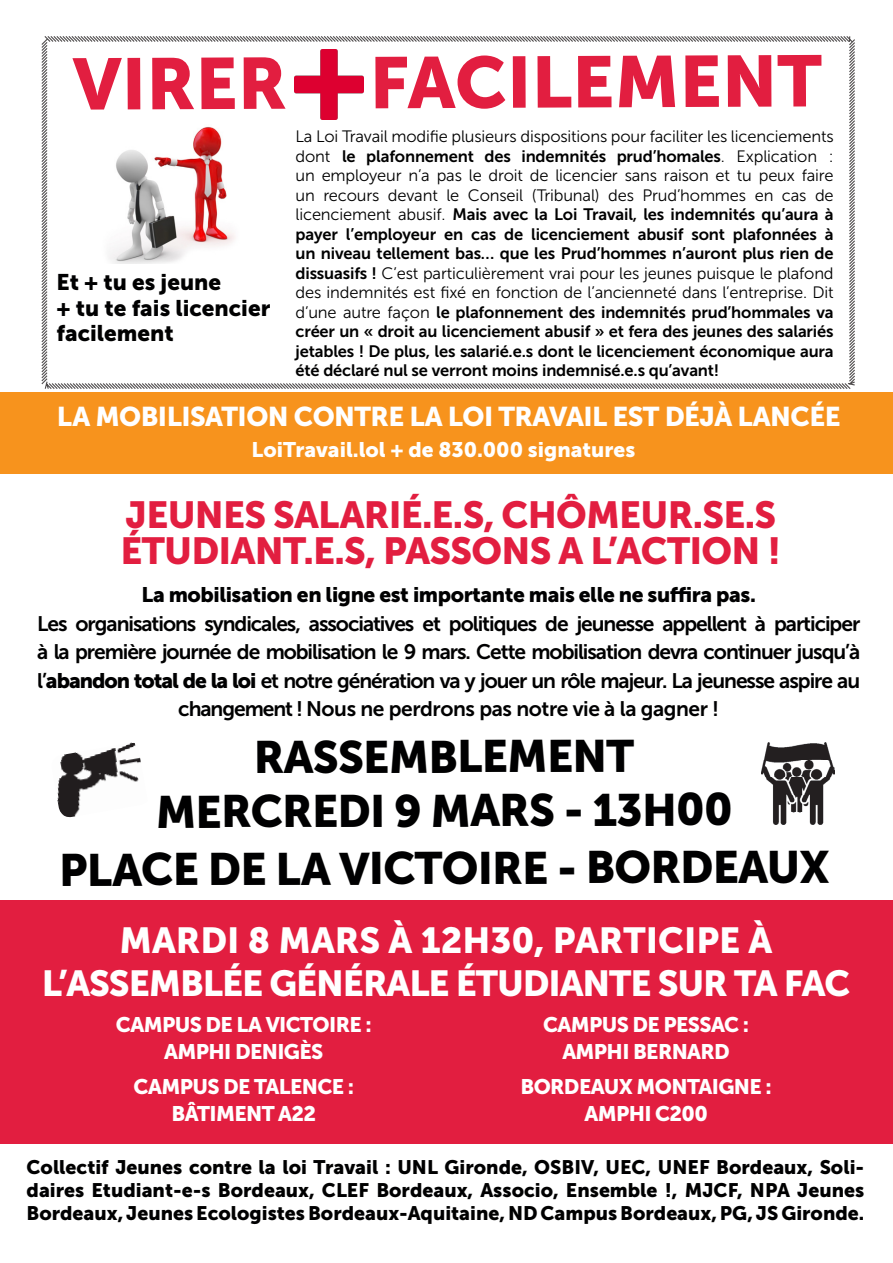
<style>
.page{position:relative;width:893px;height:1263px;background:#fff}
.page>*{position:absolute;margin:0;border:0;box-sizing:border-box;transform-origin:0 0}
.t1{font:72px "Museo Sans 900";letter-spacing:-.005em;color:#e21e40}
.t2{font:45px "Museo Sans 900";letter-spacing:-.025em;color:#000001}
.t3{font:37.5px "Museo Sans 900";letter-spacing:-.02em;color:#e21e40}
.t4{font:36px "Museo Sans 900";letter-spacing:-.03em;color:#fff}
.t5{font:36px "Museo Sans 900";color:#fff}
.t6{font:27px "Museo Sans 900";letter-spacing:-.02em;color:#fff}
.t7{font:22.5px "Museo Sans 900";color:#000001}
.t8{font:21px/28.5px "Museo Sans 700";letter-spacing:-.05em;color:#000001;text-align:center}
.t9{font:21px "Museo Sans 900";letter-spacing:-.03em;color:#fff}
.t10{font:21px "Museo Sans 900";letter-spacing:-.02em;color:#000001}
.t11{font:21px "Museo Sans 900";color:#fff}
.t12{font:19.5px/23.4px "Museo Sans 900";color:#000001;text-align:justify}
.t13{font:16.5px/19.5px "Museo Sans 700";letter-spacing:-.01em;color:#000001;text-align:justify}
.s1{font-family:"Museo Sans 300"}
.s2{font-family:"Museo Sans 900"}
</style>
<div class="page">
<div style="left:0;top:392px;width:893px;height:81px;background:#f7931d"></div>
<svg style="left:41px;top:36px;width:814px;height:353px"></svg>
<img style="left:57px;top:743px;width:84px;height:75px">
<img style="left:761px;top:743px;width:74px;height:81px">
<div style="left:0;top:900px;width:893px;height:244px;background:#e21e40"></div>
<img style="left:294px;top:50px;width:70px;height:69px">
<img style="left:100px;top:124px;width:139px;height:140px">
<p class="t1" style="left:73px;top:42px;width:750px">VIRER FACILEMENT</p>
<p class="t7" style="left:57px;top:269px;width:166px">Et + tu es jeune</p>
<p class="t7" style="left:57px;top:295px;width:215px">+ tu te fais licencier</p>
<p class="t7" style="left:57px;top:320px;width:119px">facilement</p>
<p class="t13" style="left:296px;top:127px;width:540px"><span class="s1">La Loi Travail modifie plusieurs dispositions pour faciliter les licenciements dont</span> le plafonnement des indemnités prud’homales<span class="s1">. Explication : un employeur n’a pas le droit de licencier sans raison et tu peux faire un recours devant le Conseil (Tribunal) des Prud’hommes en cas de licenciement abusif.</span> Mais avec la Loi Travail, les indemnités qu’aura à payer l’employeur en cas de licenciement abusif sont plafonnées à un niveau tellement bas… que les Prud’hommes n’auront plus rien de dissuasifs ! <span class="s1">C’est particulièrement vrai pour les jeunes puisque le plafond des indemnités est fixé en fonction de l’ancienneté dans l’entreprise. Dit d’une autre façon</span> le plafonnement des indemnités prud’hommales va créer un « droit au licenciement abusif » et fera des jeunes des salariés jetables ! De plus, les salarié.e.s dont le licenciement économique aura été déclaré nul se verront moins indemnisé.e.s qu’avant!</p>
<p class="t6" style="left:57px;top:401px;width:785px">LA MOBILISATION CONTRE LA LOI TRAVAIL EST DÉJÀ LANCÉE</p>
<p class="t11" style="left:251px;top:438px;width:385px">LoiTravail.lol + de 830.000 signatures</p>
<p class="t3" style="left:126px;top:493px;width:652px">JEUNES SALARIÉ.E.S, CHÔMEUR.SE.S</p>
<p class="t3" style="left:121px;top:529px;width:662px">ÉTUDIANT.E.S, PASSONS A L’ACTION !</p>
<p class="t10" style="left:142px;top:583px;width:616px">La mobilisation en ligne est importante mais elle ne suffira pas.</p>
<p class="t8" style="left:37px;top:609px;width:824px">Les organisations syndicales, associatives et politiques de jeunesse appellent à participer à la première journée de mobilisation le 9 mars. Cette mobilisation devra continuer jusqu’à l’<span class="s2">abandon total de la loi</span> et notre génération va y jouer un rôle majeur. La jeunesse aspire au changement ! Nous ne perdrons pas notre vie à la gagner !</p>
<p class="t2" style="left:254px;top:731px;width:382px">RASSEMBLEMENT</p>
<p class="t2" style="left:156px;top:785px;width:579px">MERCREDI 9 MARS - 13H00</p>
<p class="t2" style="left:59px;top:843px;width:772px">PLACE DE LA VICTOIRE - BORDEAUX</p>
<p class="t5" style="left:119px;top:919px;width:654px">MARDI 8 MARS À 12H30, PARTICIPE À</p>
<p class="t4" style="left:42px;top:963px;width:810px">L’ASSEMBLÉE GÉNÉRALE ÉTUDIANTE SUR TA FAC</p>
<p class="t9" style="left:116px;top:1013px;width:257px">CAMPUS DE LA VICTOIRE :</p>
<p class="t9" style="left:164px;top:1040px;width:161px">AMPHI DENIGÈS</p>
<p class="t9" style="left:134px;top:1074px;width:222px">CAMPUS DE TALENCE :</p>
<p class="t9" style="left:171px;top:1101px;width:146px">BÂTIMENT A22</p>
<p class="t9" style="left:543px;top:1013px;width:208px">CAMPUS DE PESSAC :</p>
<p class="t9" style="left:562px;top:1040px;width:169px">AMPHI BERNARD</p>
<p class="t9" style="left:520px;top:1074px;width:253px">BORDEAUX MONTAIGNE :</p>
<p class="t9" style="left:584px;top:1101px;width:125px">AMPHI C200</p>
<p class="t12" style="left:27px;top:1155px;width:839px">Collectif Jeunes contre la loi Travail : UNL Gironde, OSBIV, UEC, UNEF Bordeaux, Soli&shy;daires Etudiant-e-s Bordeaux, CLEF Bordeaux, Associo, Ensemble !, MJCF, NPA Jeunes Bordeaux, Jeunes Ecologistes Bordeaux-Aquitaine, ND Campus Bordeaux, PG, JS Gironde.</p>
</div>
